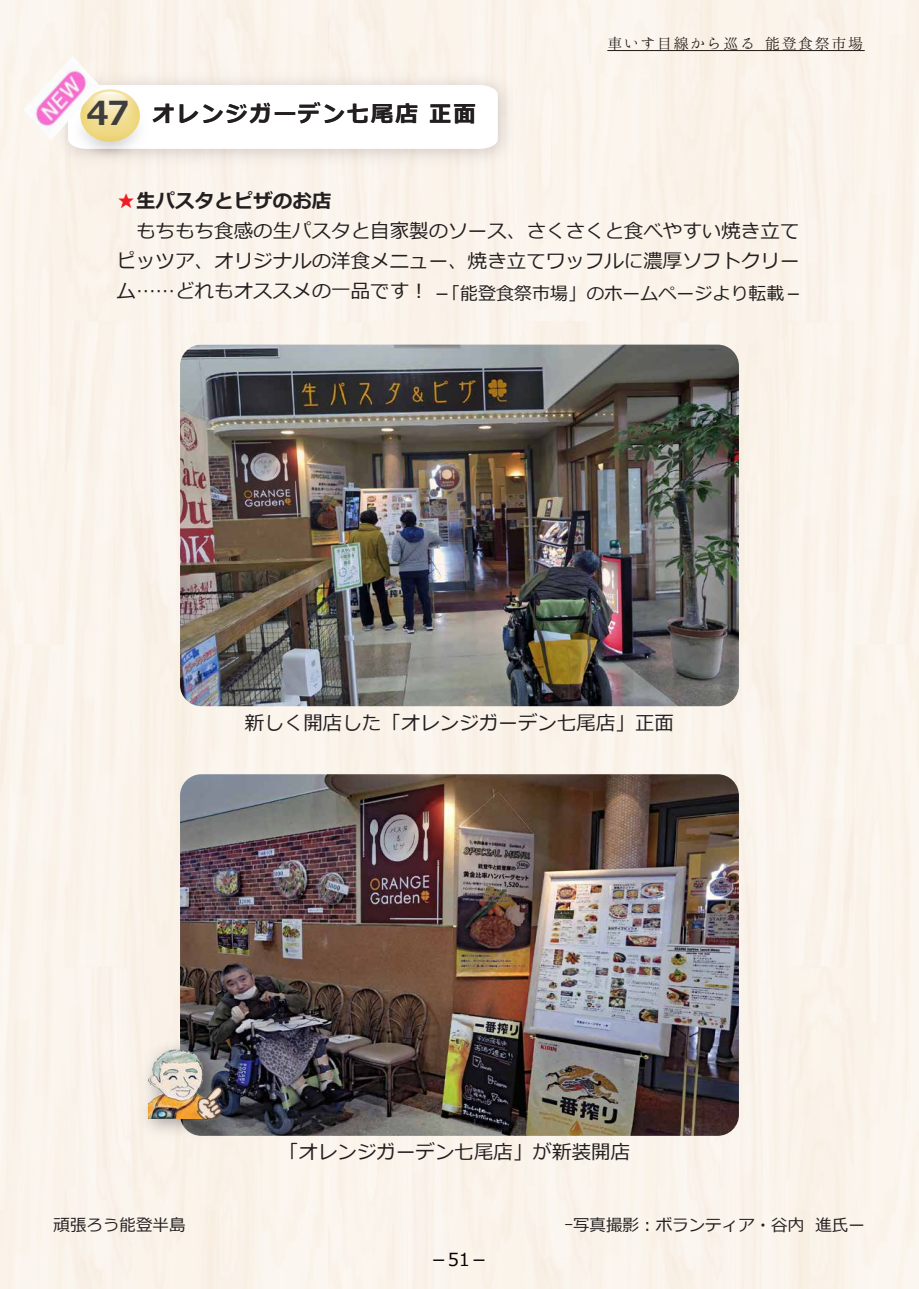
<style>
.page{position:relative;width:919px;height:1289px;background:#fff}
.page>*{position:absolute;margin:0;border:0;box-sizing:border-box;transform-origin:0 0}
.t1{font:700 22.5px "Meiryo";letter-spacing:.08em;color:#231f20}
.t2{font:19.5px/30px "Meiryo";color:#231f20}
.t3{font:18px "Meiryo";color:#231f20}
.t4{font:18px "Meiryo";color:#030303}
.t5{font:16.5px "Meiryo";color:#231f20}
.t6{font:16.5px "Hannari Mincho";color:#211814}
.s1{font-size:33px;color:#3e3e3f}
.s2{color:#ee1d23}
.s3{font-weight:700}
</style>
<div class="page">
<div style="left:0;top:0;width:918px;height:1288px;background:#faf4eb"></div>
<hr style="left:607px;top:50px;width:257px;height:1px;background:#211814">
<img style="left:180px;top:774px;width:558px;height:361px">
<img style="left:180px;top:344px;width:558px;height:362px">
<img style="left:130px;top:1030px;width:119px;height:118px">
<img style="left:149px;top:1045px;width:59px;height:73px">
<img style="left:189px;top:1081px;width:45px;height:46px">
<img style="left:191px;top:64px;width:331px;height:110px">
<svg style="left:191px;top:85px;width:307px;height:64px"></svg>
<img style="left:29px;top:52px;width:162px;height:147px">
<div style="left:35px;top:169px;width:150px;height:26px;background:#faf3ea"></div>
<img style="left:34px;top:37px;width:153px;height:132px">
<svg style="left:94px;top:92px;width:32px;height:16px"></svg>
<img style="left:23px;top:56px;width:77px;height:84px">
<p class="t1" style="left:86px;top:98px;width:391px"><span class="s1">47</span> オレンジガーデン七尾店 正面</p>
<p class="t6" style="left:607px;top:34px;width:259px">車いす目線から巡る 能登食祭市場</p>
<p class="t2" style="left:117px;top:186px;width:684px"><span class="s2">★</span><span class="s3">生パスタとピザのお店<br></span>　もちもち食感の生パスタと自家製のソース、さくさくと食べやすい焼き立てピッツア、オリジナルの洋食メニュー、焼き立てワッフルに濃厚ソフトクリーム……どれもオススメの一品です︕　</p>
<p class="t3" style="left:433px;top:280px;width:371px">－「能登食祭市場」のホームページより転載－</p>
<p class="t2" style="left:245px;top:708px;width:430px">新しく開店した「オレンジガーデン七尾店」正面</p>
<p class="t2" style="left:279px;top:1137px;width:352px">「オレンジガーデン七尾店」が新装開店</p>
<p class="t5" style="left:53px;top:1213px;width:133px">頑張ろう能登半島</p>
<p class="t5" style="left:565px;top:1213px;width:301px">ｰ写真撮影︓ボランティア・谷内 進氏ー</p>
<p class="t4" style="left:429px;top:1247px;width:60px">－51－</p>
</div>
